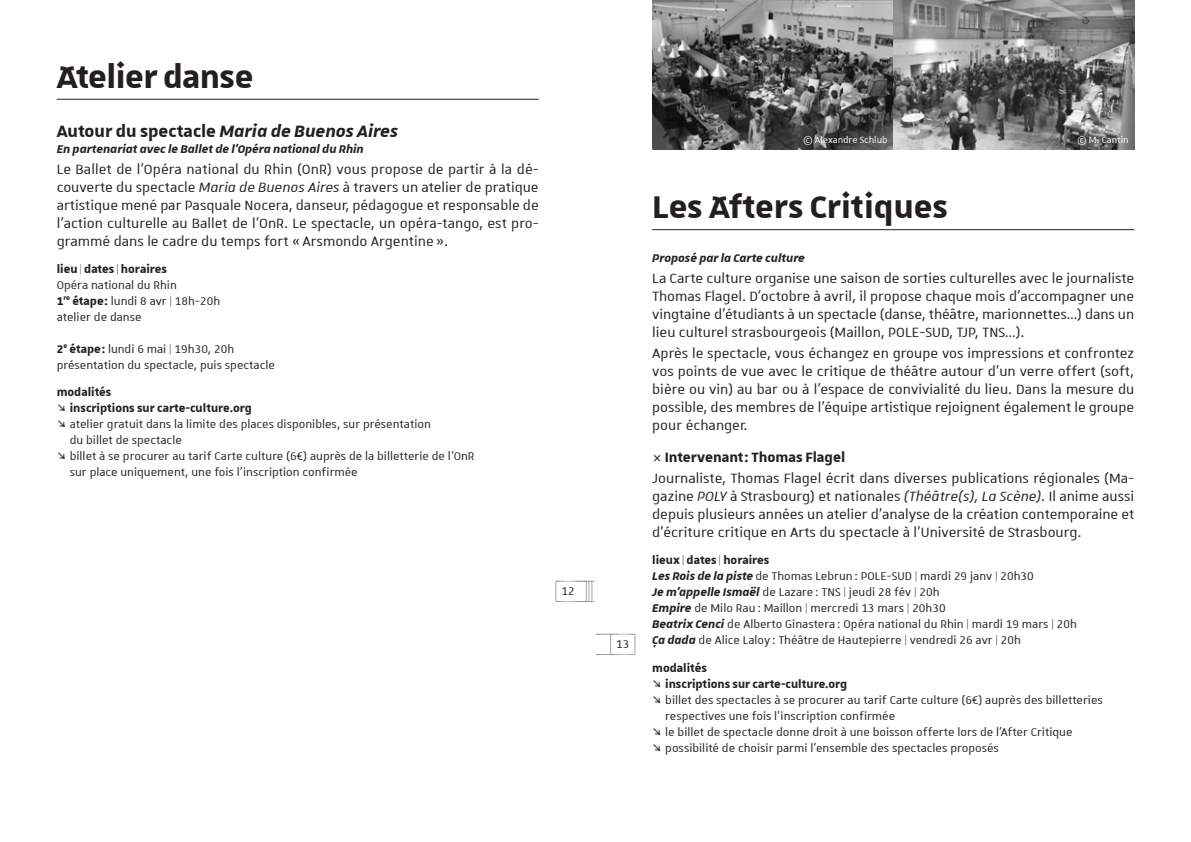
<style>
.page{position:relative;width:1191px;height:842px;background:#fff}
.page>*{position:absolute;margin:0;border:0;box-sizing:border-box;transform-origin:0 0}
.titre{font:700 42px "Unistra D";letter-spacing:-.005em;color:#231f20}
.little_titre{font:italic 700 22px "Unistra A";color:#231f20}
.texte{font:18px/18px "Unistra A";color:#231f20;text-align:justify}
.t1{font:700 18px "Unistra A";color:#231f20}
.liste_horaires{font:15px/16px "Unistra A";color:#231f20}
.lieu___dates___horai{font:700 15px "Unistra A";color:#231f20}
.en_partenariat_avec{font:italic 700 15px "Unistra A";color:#231f20}
.t2{font:15px "Unistra Encadre";color:#231f20}
.modalités{font:700 15px "Unistra A";color:#231f20}
.lieu___date___horair{font:12px "Unistra A";color:#fff}
.s1{font-style:normal}
.s2{font-style:italic}
.s3{font-weight:700}
.s4{font-weight:400}
.s5{font-weight:700;font-style:italic}
</style>
<div class="page">
<hr style="left:57px;top:99px;width:482px;height:1px;background:#231f20">
<hr style="left:652px;top:229px;width:482px;height:1px;background:#231f20">
<img style="left:652px;top:0;width:482px;height:149px">
<p class="titre" style="left:57px;top:53px;width:198px">Atelier danse</p>
<p class="little_titre" style="left:57px;top:119px;width:343px"><span class="s1">Autour du spectacle</span> Maria de Buenos Aires</p>
<p class="en_partenariat_avec" style="left:57px;top:141px;width:309px">En partenariat avec le Ballet de l’Opéra national du Rhin</p>
<p class="texte" style="left:57px;top:159px;width:483px">Le Ballet de l’Opéra national du Rhin (OnR) vous propose de partir à la dé&shy;couverte du spectacle <span class="s2">Maria de Buenos Aires</span> à travers un atelier de pratique artistique mené par Pasquale Nocera, danseur, pédagogue et responsable de l’action culturelle au Ballet de l’OnR. Le spectacle, un opéra-tango, est pro&shy;grammé dans le cadre du temps fort « Arsmondo Argentine ».</p>
<p class="lieu___dates___horai" style="left:57px;top:261px;width:112px">lieu | dates | horaires</p>
<p class="liste_horaires" style="left:57px;top:277px;width:122px">Opéra national du Rhin</p>
<p class="liste_horaires" style="left:57px;top:293px;width:165px"><span class="s3">1</span><sup>re</sup> <span class="s3">étape:</span> lundi 8 avr | 18h-20h</p>
<p class="liste_horaires" style="left:57px;top:309px;width:86px">atelier de danse</p>
<p class="liste_horaires" style="left:57px;top:341px;width:179px"><span class="s3">2</span><sup>e</sup> <span class="s3">étape:</span> lundi 6 mai | 19h30, 20h</p>
<p class="liste_horaires" style="left:57px;top:357px;width:220px">présentation du spectacle, puis spectacle</p>
<p class="modalités" style="left:57px;top:384px;width:56px">modalités</p>
<p class="lieu___dates___horai" style="left:57px;top:400px;width:197px"><span class="s4">↘</span> inscriptions sur carte-culture.org</p>
<p class="liste_horaires" style="left:70px;top:416px;width:363px;text-indent:-13px">↘ atelier gratuit dans la limite des places disponibles, sur présentation du billet de spectacle</p>
<p class="liste_horaires" style="left:70px;top:448px;width:406px;text-indent:-13px">↘ billet à se procurer au tarif Carte culture (6€) auprès de la billetterie de l’OnR sur place uniquement, une fois l’inscription confirmée</p>
<p class="lieu___date___horair" style="left:803px;top:134px;width:86px">© Alexandre Schlub</p>
<p class="lieu___date___horair" style="left:1077px;top:134px;width:53px">© M. Cantin</p>
<p class="t2" style="left:556px;top:581px;width:46px">(_12___)))_ _</p>
<p class="t2" style="left:591px;top:633px;width:45px">______(_13_)</p>
<p class="titre" style="left:652px;top:183px;width:297px">Les Afters Critiques</p>
<p class="en_partenariat_avec" style="left:652px;top:250px;width:154px">Proposé par la Carte culture</p>
<p class="texte" style="left:652px;top:269px;width:483px">La Carte culture organise une saison de sorties culturelles avec le journaliste Thomas Flagel. D’octobre à avril, il propose chaque mois d’accompagner une vingtaine d’étudiants à un spectacle (danse, théâtre, marionnettes…) dans un lieu culturel strasbourgeois (Maillon, POLE-SUD, TJP, TNS…).</p>
<p class="texte" style="left:652px;top:344px;width:483px">Après le spectacle, vous échangez en groupe vos impressions et confrontez vos points de vue avec le critique de théâtre autour d’un verre offert (soft, bière ou vin) au bar ou à l’espace de convivialité du lieu. Dans la mesure du possible, des membres de l’équipe artistique rejoignent également le groupe pour échanger.</p>
<p class="t1" style="left:664px;top:447px;width:182px">Intervenant: Thomas Flagel</p>
<p class="texte" style="left:652px;top:469px;width:483px">Journaliste, Thomas Flagel écrit dans diverses publications régionales (Ma&shy;gazine <span class="s2">POLY</span> à Strasbourg) et nationales <span class="s2">(Théâtre(s), La Scène).</span> Il anime aussi depuis plusieurs années un atelier d’analyse de la création contemporaine et d’écriture critique en Arts du spectacle à l’Université de Strasbourg.</p>
<p class="lieu___dates___horai" style="left:652px;top:552px;width:119px">lieux | dates | horaires</p>
<p class="liste_horaires" style="left:652px;top:568px;width:383px"><span class="s5">Les Rois de la piste</span> de Thomas Lebrun : POLE-SUD | mardi 29 janv | 20h30</p>
<p class="liste_horaires" style="left:652px;top:584px;width:289px"><span class="s5">Je m’appelle Ismaël</span> de Lazare : TNS | jeudi 28 fév | 20h</p>
<p class="liste_horaires" style="left:652px;top:600px;width:295px"><span class="s5">Empire</span> de Milo Rau : Maillon | mercredi 13 mars | 20h30</p>
<p class="liste_horaires" style="left:652px;top:616px;width:426px"><span class="s5">Beatrix Cenci</span> de Alberto Ginastera : Opéra national du Rhin | mardi 19 mars | 20h</p>
<p class="liste_horaires" style="left:652px;top:632px;width:370px"><span class="s5">Ça dada</span> de Alice Laloy : Théâtre de Hautepierre | vendredi 26 avr | 20h</p>
<p class="modalités" style="left:652px;top:659px;width:56px">modalités</p>
<p class="lieu___dates___horai" style="left:652px;top:675px;width:197px"><span class="s4">↘</span> inscriptions sur carte-culture.org</p>
<p class="liste_horaires" style="left:665px;top:691px;width:439px;text-indent:-13px">↘ billet des spectacles à se procurer au tarif Carte culture (6€) auprès des billetteries respectives une fois l’inscription confirmée</p>
<p class="liste_horaires" style="left:652px;top:723px;width:422px">↘ le billet de spectacle donne droit à une boisson offerte lors de l’After Critique</p>
<p class="liste_horaires" style="left:652px;top:739px;width:348px">↘ possibilité de choisir parmi l’ensemble des spectacles proposés</p>
</div>
